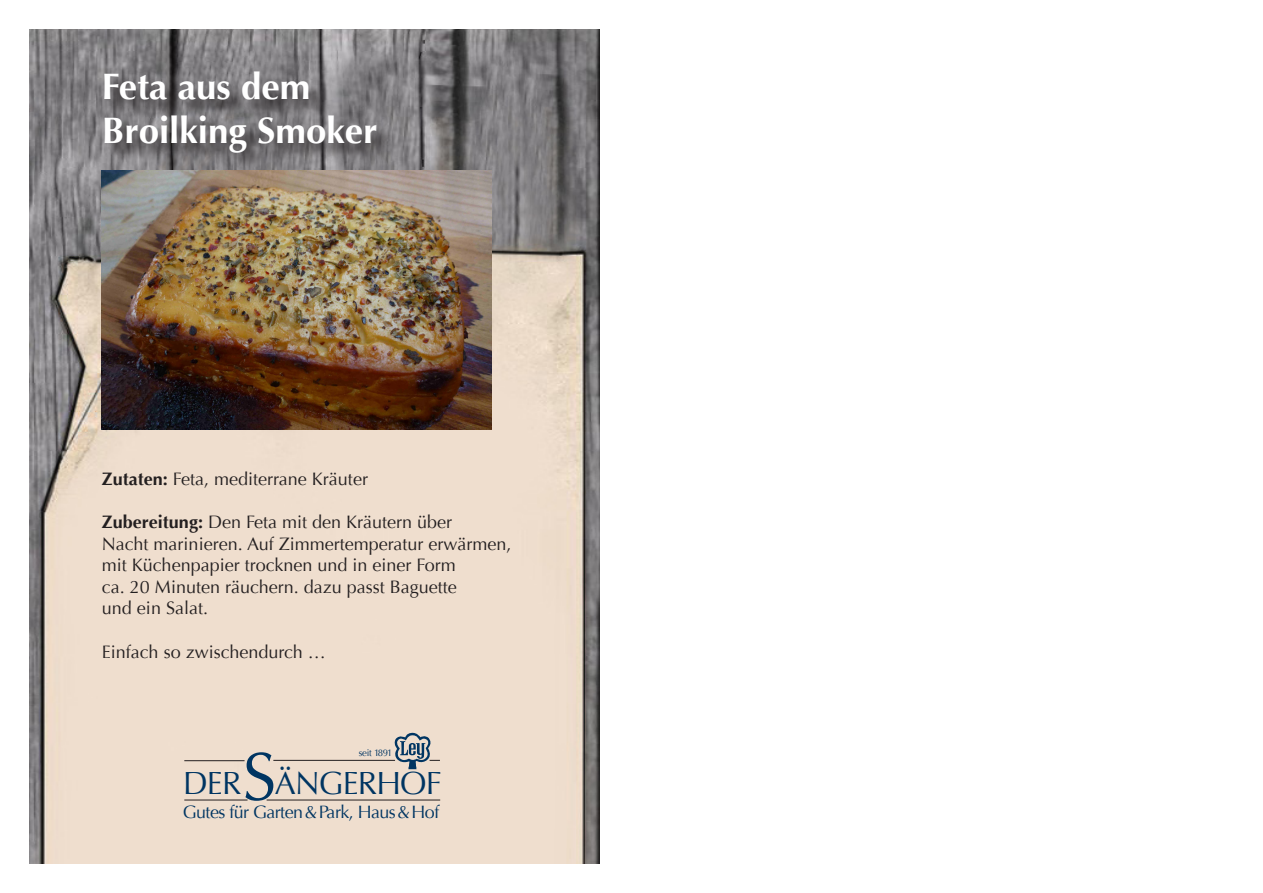
<style>
.page{position:relative;width:1263px;height:893px;background:#fff}
.page>*{position:absolute;margin:0;border:0;box-sizing:border-box;transform-origin:0 0}
.t1{font:68.1px "Optima";color:#003562}
.t2{font:700 36.75px "Optima";color:#fff}
.t3{font:31.95px "Optima";letter-spacing:-.025em;color:#003562}
.t4{font:18px/21.6px "Optima";color:#231f20}
.t5{font:17.85px "Optima";letter-spacing:-.03em;color:#003562}
.t6{font:9.6px "Optima";letter-spacing:-.025em;color:#003562}
.s1{font-weight:700}
</style>
<div class="page">
<img style="left:30px;top:30px;width:570px;height:833px">
<hr style="left:267px;top:800px;width:173px;height:1px;background:#231f20">
<hr style="left:184px;top:760px;width:61px;height:1px;background:#231f20">
<hr style="left:273px;top:760px;width:122px;height:1px;background:#231f20">
<svg style="left:394px;top:732px;width:46px;height:37px;background:#a9acad"></svg>
<hr style="left:184px;top:800px;width:64px;height:1px;background:#231f20">
<div style="left:107px;top:74px;width:288px;height:97px;background:#231f20;opacity:.75"></div>
<img style="left:102px;top:170px;width:390px;height:259px">
<p class="t2" style="left:102px;top:65px;width:210px">Feta aus dem</p>
<p class="t2" style="left:102px;top:109px;width:277px">Broilking Smoker</p>
<p class="t4" style="left:102px;top:468px;width:268px"><span class="s1">Zutaten:</span> Feta, mediterrane Kräuter</p>
<p class="t4" style="left:102px;top:511px;width:352px"><span class="s1">Zubereitung:</span> Den Feta mit den Kräutern über</p>
<p class="t4" style="left:102px;top:533px;width:411px">Nacht marinieren. Auf Zimmertemperatur erwärmen, mit Küchenpapier trocknen und in einer Form</p>
<p class="t4" style="left:102px;top:576px;width:356px">ca. 20 Minuten räuchern. dazu passt Baguette</p>
<p class="t4" style="left:102px;top:598px;width:108px">und ein Salat.</p>
<p class="t4" style="left:102px;top:641px;width:225px">Einfach so zwischendurch …</p>
<p class="t1" style="left:242px;top:737px;width:36px">S</p>
<p class="t6" style="left:359px;top:747px;width:35px">seit 1891</p>
<p class="t5" style="left:183px;top:802px;width:258px">Gutes für Garten &amp; Park, Haus &amp; Hof</p>
<p class="t3" style="left:183px;top:764px;width:260px">DER ÄNGERHOF</p>
</div>
